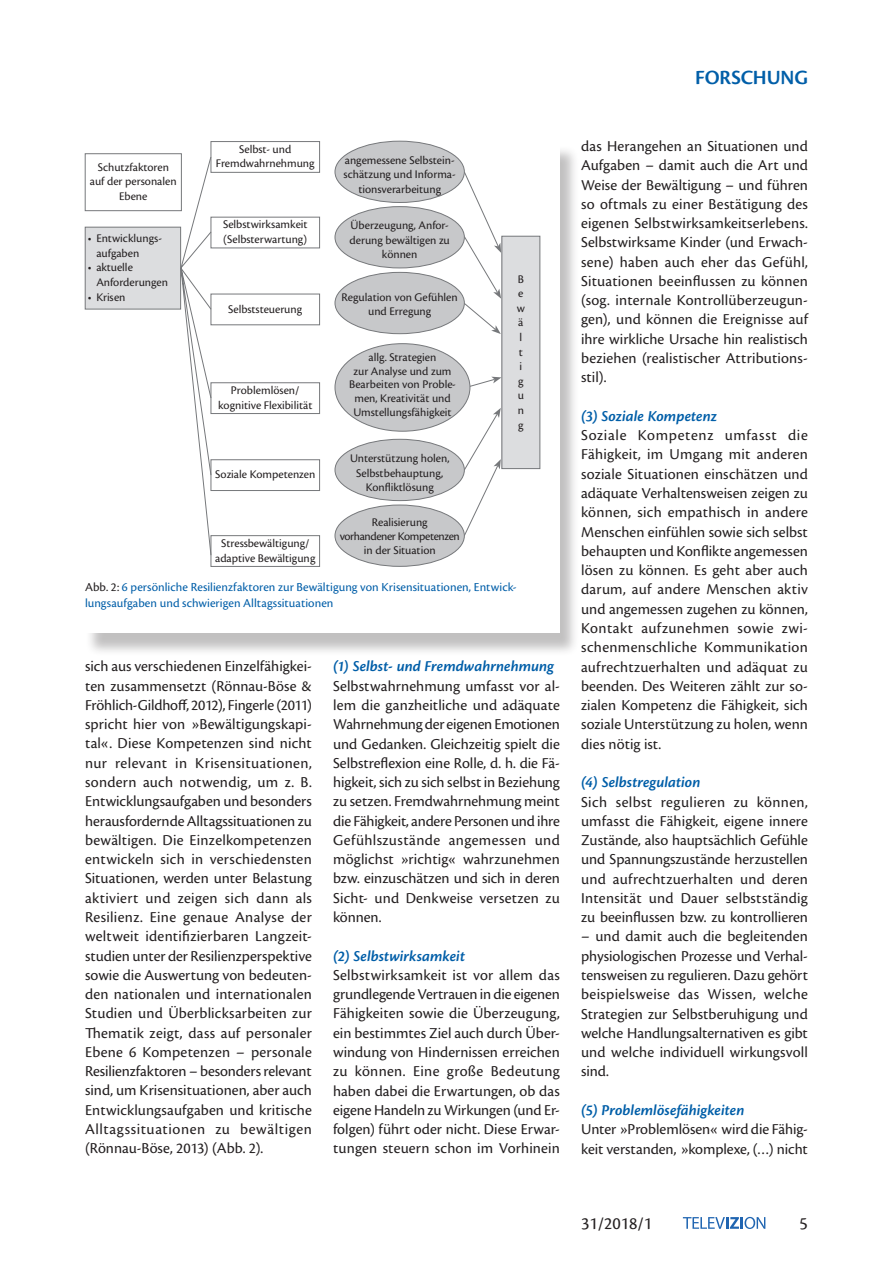
<style>
.page{position:relative;width:893px;height:1263px;background:#fff}
.page>*{position:absolute;margin:0;border:0;box-sizing:border-box;transform-origin:0 0}
.t1{font:600 21px "Cronos Pro";letter-spacing:-.005em;color:#005ea8}
.t2{font:18px "Cronos Pro";color:#231f20}
.t3{font:15.75px/19.4px "Cronos Pro";letter-spacing:.005em;color:#231f20;text-align:justify}
.t4{font:italic 600 15.75px "Cronos Pro";color:#005ea8}
.t5{font:12.75px/15.3px "Cronos Pro";letter-spacing:.005em;color:#005ea8}
.t6{font:12.15px/14.5px "Cronos Pro";color:#231f20;text-align:center}
.s1{color:#231f20}
</style>
<div class="page">
<svg style="left:683px;top:1217px;width:82px;height:12px"></svg>
<div style="left:86px;top:145px;width:493px;height:511px;background:#231f20;opacity:.28"></div>
<div style="left:85px;top:141px;width:475px;height:492px;background:#fff"></div>
<div style="left:85px;top:153px;width:97px;height:58px;border:1px solid #76787b"></div>
<div style="left:85px;top:227px;width:96px;height:82px;background:#dcdddf"></div>
<div style="left:85px;top:227px;width:96px;height:82px;border:1px solid #76787b"></div>
<div style="left:211px;top:141px;width:109px;height:32px;border:1px solid #76787b"></div>
<div style="left:211px;top:535px;width:109px;height:32px;border:1px solid #76787b"></div>
<svg style="left:180px;top:156px;width:361px;height:400px"></svg>
<svg style="left:463px;top:236px;width:38px;height:98px"></svg>
<svg style="left:469px;top:377px;width:32px;height:10px"></svg>
<svg style="left:463px;top:408px;width:38px;height:129px"></svg>
<div style="left:335px;top:141px;width:129px;height:61px;background:#c7c8ca;border-radius:50%"></div>
<div style="left:335px;top:141px;width:130px;height:62px;border:1px solid #76787b;border-radius:50%"></div>
<div style="left:335px;top:207px;width:129px;height:61px;background:#c7c8ca;border-radius:50%"></div>
<div style="left:335px;top:206px;width:130px;height:62px;border:1px solid #76787b;border-radius:50%"></div>
<div style="left:335px;top:272px;width:129px;height:62px;background:#c7c8ca;border-radius:50%"></div>
<div style="left:335px;top:272px;width:130px;height:62px;border:1px solid #76787b;border-radius:50%"></div>
<div style="left:335px;top:344px;width:135px;height:87px;background:#c7c8ca;border-radius:50%"></div>
<div style="left:335px;top:439px;width:129px;height:62px;background:#c7c8ca;border-radius:50%"></div>
<div style="left:335px;top:439px;width:130px;height:62px;border:1px solid #76787b;border-radius:50%"></div>
<div style="left:335px;top:505px;width:129px;height:61px;background:#c7c8ca;border-radius:50%"></div>
<div style="left:335px;top:505px;width:130px;height:62px;border:1px solid #76787b;border-radius:50%"></div>
<h1 class="t1" style="left:695px;top:65px;width:114px">FORSCHUNG</h1>
<p class="t6" style="left:216px;top:142px;width:100px">Selbst- und<br>Fremdwahrnehmung</p>
<p class="t6" style="left:344px;top:153px;width:114px">angemessene Selbstein&shy;schätzung und Informa&shy;tionsverarbeitung</p>
<p class="t6" style="left:350px;top:218px;width:102px">Überzeugung, Anfor&shy;derung bewältigen zu können</p>
<p class="t6" style="left:342px;top:290px;width:118px">Regulation von Gefühlen und Erregung</p>
<p class="t6" style="left:349px;top:350px;width:108px;line-height:13.6px">allg. Strategien<br>zur Analyse und zum<br>Bearbeiten von Proble&shy;men, Kreativität und<br>Umstellungsfähigkeit</p>
<p class="t6" style="left:350px;top:451px;width:101px">Unterstützung holen,<br>Selbstbehauptung,<br>Konfliktlösung</p>
<p class="t6" style="left:340px;top:516px;width:121px;line-height:13.6px">Realisierung<br>vorhandener Kompetenzen in der Situation</p>
<p class="t5" style="left:85px;top:580px;width:433px"><span class="s1">Abb. 2:</span> 6 persönliche Resilienzfaktoren zur Bewältigung von Krisensituationen, Entwick&shy;lungsaufgaben und schwierigen Alltagssituationen</p>
<p class="t6" style="left:90px;top:160px;width:88px">Schutzfaktoren auf der personalen<br>Ebene</p>
<p class="t6" style="left:96px;top:231px;width:67px;text-align:left;text-indent:-9px">• Entwicklungs&shy;aufgaben</p>
<p class="t6" style="left:96px;top:260px;width:73px;text-align:left;text-indent:-9px">• aktuelle<br>Anforderungen</p>
<p class="t6" style="left:88px;top:289px;width:39px">• Krisen</p>
<p class="t6" style="left:223px;top:217px;width:86px;text-align:left">Selbstwirksamkeit (Selbsterwartung)</p>
<p class="t6" style="left:517px;top:272px;width:10px;text-align:left">B e w ä l t i g u n g</p>
<p class="t6" style="left:228px;top:302px;width:76px">Selbststeuerung</p>
<p class="t6" style="left:218px;top:383px;width:96px">Problemlösen/ kognitive Flexibilität</p>
<p class="t6" style="left:215px;top:467px;width:102px">Soziale Kompetenzen</p>
<p class="t6" style="left:215px;top:536px;width:102px">Stressbewältigung/ adaptive Bewältigung</p>
<p class="t3" style="left:85px;top:657px;width:228px">sich aus verschiedenen Einzelfähigkei&shy;ten zusammensetzt (Rönnau-Böse &amp; Fröhlich-Gildhoff, 2012), Fingerle (2011) spricht hier von »Bewältigungskapi&shy;tal«. Diese Kompetenzen sind nicht nur relevant in Krisensituationen, sondern auch notwendig, um z. B.<br>Entwicklungsaufgaben und besonders herausfordernde Alltagssituationen zu bewältigen. Die Einzelkompetenzen entwickeln sich in verschiedensten Situationen, werden unter Belastung aktiviert und zeigen sich dann als Resilienz. Eine genaue Analyse der weltweit identifizierbaren Langzeit&shy;studien unter der Resilienzperspektive sowie die Auswertung von bedeuten&shy;den nationalen und internationalen Studien und Überblicksarbeiten zur Thematik zeigt, dass auf personaler Ebene 6 Kompetenzen – personale Resilienzfaktoren – besonders relevant sind, um Krisensituationen, aber auch Entwicklungsaufgaben und kritische Alltagssituationen zu bewältigen (Rönnau-Böse, 2013) (Abb. 2).</p>
<p class="t4" style="left:333px;top:657px;width:222px">(1) Selbst- und Fremdwahrnehmung</p>
<p class="t3" style="left:333px;top:676px;width:228px">Selbstwahrnehmung umfasst vor al&shy;lem die ganzheitliche und adäquate Wahrnehmung der eigenen Emotionen und Gedanken. Gleichzeitig spielt die Selbstreflexion eine Rolle, d. h. die Fä&shy;higkeit, sich zu sich selbst in Beziehung zu setzen. Fremdwahrnehmung meint die Fähigkeit, andere Personen und ihre Gefühlszustände angemessen und möglichst »richtig« wahrzunehmen bzw. einzuschätzen und sich in deren Sicht- und Denkweise versetzen zu können.</p>
<p class="t4" style="left:333px;top:947px;width:133px">(2) Selbstwirksamkeit</p>
<p class="t3" style="left:333px;top:965px;width:228px">Selbstwirksamkeit ist vor allem das grundlegende Vertrauen in die eigenen Fähigkeiten sowie die Überzeugung, ein bestimmtes Ziel auch durch Über&shy;windung von Hindernissen erreichen zu können. Eine große Bedeutung haben dabei die Erwartungen, ob das eigene Handeln zu Wirkungen (und Er&shy;folgen) führt oder nicht. Diese Erwar&shy;tungen steuern schon im Vorhinein</p>
<p class="t3" style="left:581px;top:136px;width:228px">das Herangehen an Situationen und Aufgaben – damit auch die Art und Weise der Bewältigung – und führen so oftmals zu einer Bestätigung des eigenen Selbstwirksamkeitserlebens.<br>Selbstwirksame Kinder (und Erwach&shy;sene) haben auch eher das Gefühl, Situationen beeinflussen zu können (sog. internale Kontrollüberzeugun&shy;gen), und können die Ereignisse auf ihre wirkliche Ursache hin realistisch beziehen (realistischer Attributions&shy;stil).</p>
<p class="t4" style="left:581px;top:407px;width:137px">(3) Soziale Kompetenz</p>
<p class="t3" style="left:581px;top:426px;width:228px">Soziale Kompetenz umfasst die Fähigkeit, im Umgang mit anderen soziale Situationen einschätzen und adäquate Verhaltensweisen zeigen zu können, sich empathisch in andere Menschen einfühlen sowie sich selbst behaupten und Konflikte angemessen lösen zu können. Es geht aber auch darum, auf andere Menschen aktiv und angemessen zugehen zu können, Kontakt aufzunehmen sowie zwi&shy;schenmenschliche Kommunikation aufrechtzuerhalten und adäquat zu beenden. Des Weiteren zählt zur so&shy;zialen Kompetenz die Fähigkeit, sich soziale Unterstützung zu holen, wenn dies nötig ist.</p>
<p class="t4" style="left:581px;top:773px;width:121px">(4) Selbstregulation</p>
<p class="t3" style="left:581px;top:792px;width:228px">Sich selbst regulieren zu können, umfasst die Fähigkeit, eigene innere Zustände, also hauptsächlich Gefühle und Spannungszustände herzustellen und aufrechtzuerhalten und deren Intensität und Dauer selbstständig zu beeinflussen bzw. zu kontrollieren</p>
<p class="t3" style="left:581px;top:927px;width:228px">– und damit auch die begleitenden physiologischen Prozesse und Verhal&shy;tensweisen zu regulieren. Dazu gehört beispielsweise das Wissen, welche Strategien zur Selbstberuhigung und welche Handlungsalternativen es gibt und welche individuell wirkungsvoll sind.</p>
<p class="t4" style="left:581px;top:1101px;width:165px">(5) Problemlösefähigkeiten</p>
<p class="t3" style="left:581px;top:1120px;width:228px">Unter »Problemlösen« wird die Fähig&shy;keit verstanden, »komplexe, (…) nicht</p>
<p class="t2" style="left:581px;top:1213px;width:73px">31/2018/1</p>
<p class="t2" style="left:800px;top:1213px;width:10px">5</p>
</div>
